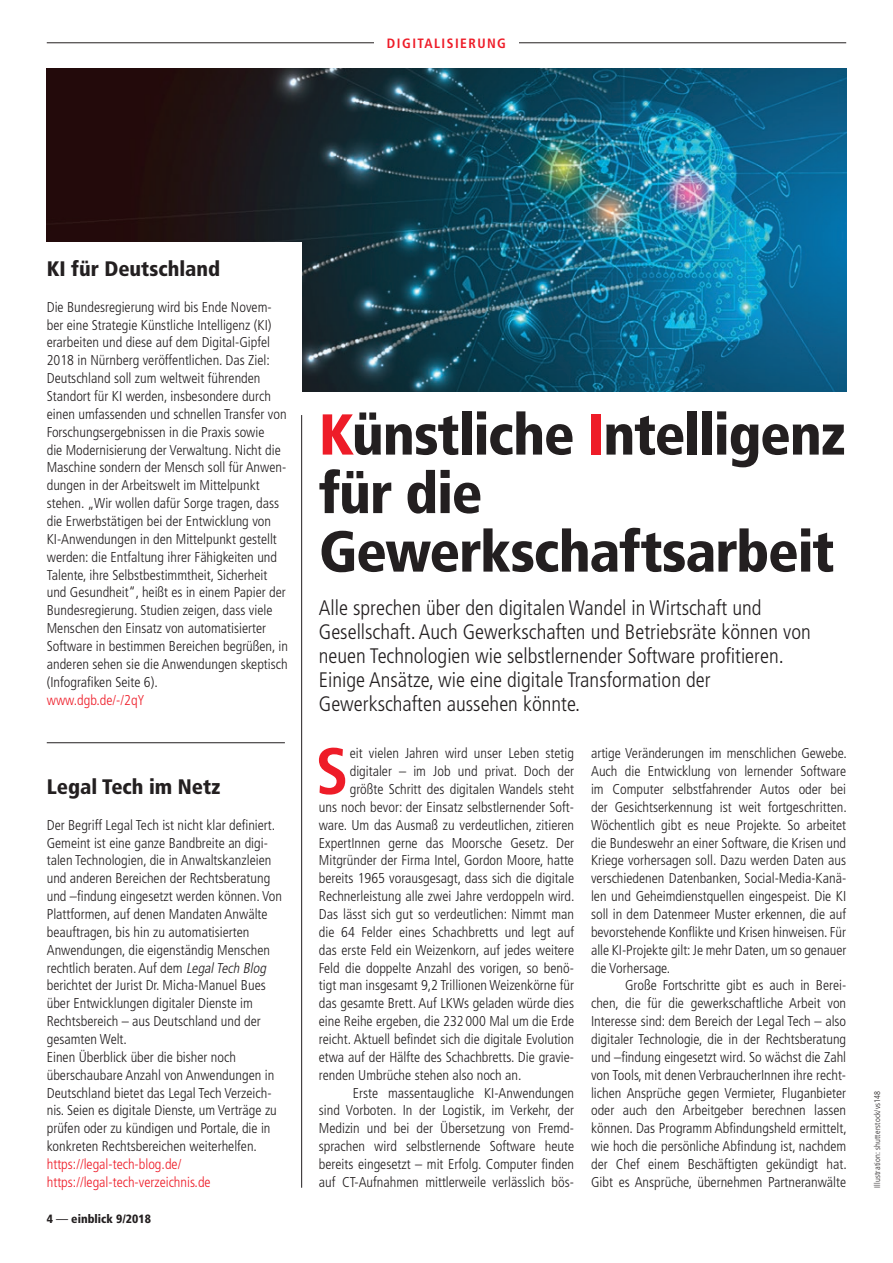
<style>
.page{position:relative;width:893px;height:1263px;background:#fff}
.page>*{position:absolute;margin:0;border:0;box-sizing:border-box;transform-origin:0 0}
.t1{font:700 condensed 65.4px "Frutiger";color:#ee1c28}
.t2{font:900 condensed 57.6px/58.5px "Frutiger";letter-spacing:-.02em;color:#231f20}
.t3{font:300 condensed 21px/23.9px "Frutiger";color:#231f20}
.t4{font:900 condensed 21px "Frutiger";color:#231f20}
.t5{font:300 condensed 14.25px/17.9px "Frutiger";color:#231f20;text-align:justify}
.t6{font:300 condensed 14.25px/17.9px "Frutiger";color:#ee1c28}
.t7{font:700 condensed 13.5px "Frutiger";letter-spacing:.11em;color:#ee1c28}
.t8{font:900 condensed 12px "Frutiger";color:#231f20}
.t9{font:300 condensed 8.25px "Frutiger";letter-spacing:.02em;color:#231f20}
.s1{font-style:italic}
.s2{font-weight:400}
.s3{color:#ee1c28}
</style>
<div class="page">
<img style="left:47px;top:68px;width:799px;height:323px">
<div style="left:43px;top:242px;width:259px;height:196px;background:#fff"></div>
<hr style="left:47px;top:43px;width:799px;height:1px;background:#231f20">
<div style="left:374px;top:35px;width:145px;height:13px;background:#fff"></div>
<hr style="left:301px;top:415px;width:1px;height:773px;background:#231f20">
<hr style="left:47px;top:742px;width:238px;height:1px;background:#231f20">
<p class="t7" style="left:387px;top:36px;width:121px">DIGITALISIERUNG</p>
<h3 class="t4" style="left:47px;top:256px;width:175px">KI für Deutschland</h3>
<p class="t5" style="left:47px;top:298px;width:243px;text-align:left">Die Bundesregierung wird bis Ende Novem&shy;ber eine Strategie Künstliche Intelligenz (KI) erarbeiten und diese auf dem Digital-Gipfel 2018 in Nürnberg veröffentlichen. Das Ziel:<br>Deutschland soll zum weltweit führenden Standort für KI werden, insbesondere durch einen umfassenden und schnellen Transfer von Forschungsergebnissen in die Praxis sowie<br>die Modernisierung der Verwaltung. Nicht die Maschine sondern der Mensch soll für Anwen&shy;dungen in der Arbeitswelt im Mittelpunkt stehen. „Wir wollen dafür Sorge tragen, dass die Erwerbstätigen bei der Entwicklung von KI-Anwendungen in den Mittelpunkt gestellt werden: die Entfaltung ihrer Fähigkeiten und Talente, ihre Selbstbestimmtheit, Sicherheit und Gesundheit“, heißt es in einem Papier der Bundesregierung. Studien zeigen, dass viele Menschen den Einsatz von automatisierter Software in bestimmen Bereichen begrüßen, in anderen sehen sie die Anwendungen skeptisch (Infografiken Seite 6).</p>
<p class="t6" style="left:47px;top:691px;width:100px">www.dgb.de/-/2qY</p>
<h3 class="t4" style="left:47px;top:774px;width:175px">Legal Tech im Netz</h3>
<p class="t5" style="left:47px;top:816px;width:237px;text-align:left">Der Begriff Legal Tech ist nicht klar definiert.<br>Gemeint ist eine ganze Bandbreite an digi&shy;talen Technologien, die in Anwaltskanzleien und anderen Bereichen der Rechtsberatung und –findung eingesetzt werden können. Von Plattformen, auf denen Mandaten Anwälte beauftragen, bis hin zu automatisierten Anwendungen, die eigenständig Menschen rechtlich beraten. Auf dem <span class="s1">LegalTech Blog </span>berichtet der Jurist Dr. Micha-Manuel Bues über Entwicklungen digitaler Dienste im Rechtsbereich – aus Deutschland und der gesamten Welt.<br>Einen Überblick über die bisher noch überschaubare Anzahl von Anwendungen in Deutschland bietet das Legal Tech Verzeich&shy;nis. Seien es digitale Dienste, um Verträge zu prüfen oder zu kündigen und Portale, die in konkreten Rechtsbereichen weiterhelfen.</p>
<p class="t6" style="left:47px;top:1155px;width:165px">https://legal-tech-blog.de/ https://legal-tech-verzeichnis.de</p>
<p class="t8" style="left:47px;top:1211px;width:106px">4 <span class="s2">—</span> einblick 9/2018</p>
<h2 class="t2" style="left:319px;top:405px;width:528px"><span class="s3">K</span>ünstliche <span class="s3">I</span>ntelligenz für die<br>Gewerkschaftsarbeit</h2>
<p class="t3" style="left:319px;top:596px;width:493px">Alle sprechen über den digitalen Wandel in Wirtschaft und Gesellschaft. Auch Gewerkschaften und Betriebsräte können von neuen Technologien wie selbstlernender Software profitieren.<br>Einige Ansätze, wie eine digitale Transformation der Gewerkschaften aussehen könnte.</p>
<h1 class="t1" style="left:316px;top:732px;width:28px">S</h1>
<p class="t5" style="left:350px;top:744px;width:226px">eit vielen Jahren wird unser Leben stetig</p>
<p class="t5" style="left:350px;top:762px;width:226px">digitaler – im Job und privat. Doch der</p>
<p class="t5" style="left:350px;top:780px;width:226px">größte Schritt des digitalen Wandels steht</p>
<p class="t5" style="left:319px;top:798px;width:257px">uns noch bevor: der Einsatz selbstlernender Soft-</p>
<p class="t5" style="left:319px;top:816px;width:257px">ware. Um das Ausmaß zu verdeutlichen, zitieren</p>
<p class="t5" style="left:319px;top:834px;width:257px">ExpertInnen gerne das Moorsche Gesetz. Der</p>
<p class="t5" style="left:319px;top:852px;width:257px">Mitgründer der Firma Intel, Gordon Moore, hatte</p>
<p class="t5" style="left:319px;top:869px;width:257px">bereits 1965 vorausgesagt, dass sich die digitale</p>
<p class="t5" style="left:319px;top:887px;width:257px">Rechnerleistung alle zwei Jahre verdoppeln wird.</p>
<p class="t5" style="left:319px;top:905px;width:257px">Das lässt sich gut so verdeutlichen: Nimmt man</p>
<p class="t5" style="left:319px;top:923px;width:257px">die 64 Felder eines Schachbretts und legt auf</p>
<p class="t5" style="left:319px;top:941px;width:257px">das erste Feld ein Weizenkorn, auf jedes weitere</p>
<p class="t5" style="left:319px;top:959px;width:257px">Feld die doppelte Anzahl des vorigen, so benö-</p>
<p class="t5" style="left:319px;top:977px;width:257px">tigt man insgesamt 9,2 Trillionen Weizenkörne für</p>
<p class="t5" style="left:319px;top:994px;width:257px">das gesamte Brett. Auf LKWs geladen würde dies</p>
<p class="t5" style="left:319px;top:1012px;width:257px">eine Reihe ergeben, die 232 000 Mal um die Erde</p>
<p class="t5" style="left:319px;top:1030px;width:257px">reicht. Aktuell befindet sich die digitale Evolution</p>
<p class="t5" style="left:319px;top:1048px;width:257px">etwa auf der Hälfte des Schachbretts. Die gravie-</p>
<p class="t5" style="left:319px;top:1066px;width:204px">renden Umbrüche stehen also noch an.</p>
<p class="t5" style="left:353px;top:1084px;width:223px">Erste massentaugliche KI-Anwendungen</p>
<p class="t5" style="left:319px;top:1102px;width:257px">sind Vorboten. In der Logistik, im Verkehr, der</p>
<p class="t5" style="left:319px;top:1119px;width:257px">Medizin und bei der Übersetzung von Fremd-</p>
<p class="t5" style="left:319px;top:1137px;width:257px">sprachen wird selbstlernende Software heute</p>
<p class="t5" style="left:319px;top:1155px;width:257px">bereits eingesetzt – mit Erfolg. Computer finden</p>
<p class="t5" style="left:319px;top:1173px;width:257px">auf CT-Aufnahmen mittlerweile verlässlich bös-</p>
<p class="t5" style="left:591px;top:744px;width:257px">artige Veränderungen im menschlichen Gewebe.<br>Auch die Entwicklung von lernender Software im Computer selbstfahrender Autos oder bei der Gesichtserkennung ist weit fortgeschritten.<br>Wöchentlich gibt es neue Projekte. So arbeitet die Bundeswehr an einer Software, die Krisen und Kriege vorhersagen soll. Dazu werden Daten aus verschiedenen Datenbanken, Social-Media-Kanä&shy;len und Geheimdienstquellen eingespeist. Die KI soll in dem Datenmeer Muster erkennen, die auf bevorstehende Konflikte und Krisen hinweisen. Für alle KI-Projekte gilt: Je mehr Daten, um so genauer die Vorhersage.</p>
<p class="t5" style="left:591px;top:977px;width:257px;text-indent:34px">Große Fortschritte gibt es auch in Berei&shy;chen, die für die gewerkschaftliche Arbeit von Interesse sind: dem Bereich der Legal Tech – also digitaler Technologie, die in der Rechtsberatung und –findung eingesetzt wird. So wächst die Zahl von Tools, mit denen VerbraucherInnen ihre recht&shy;lichen Ansprüche gegen Vermieter, Fluganbieter oder auch den Arbeitgeber berechnen lassen können. Das Programm Abfindungsheld ermittelt, wie hoch die persönliche Abfindung ist, nachdem der Chef einem Beschäftigten gekündigt hat.<br>Gibt es Ansprüche, übernehmen Partneranwälte</p>
<p class="t9" style="left:872px;top:1188px;width:99px;rotate:-90deg">Illustration: shutterstock/vs148</p>
</div>
